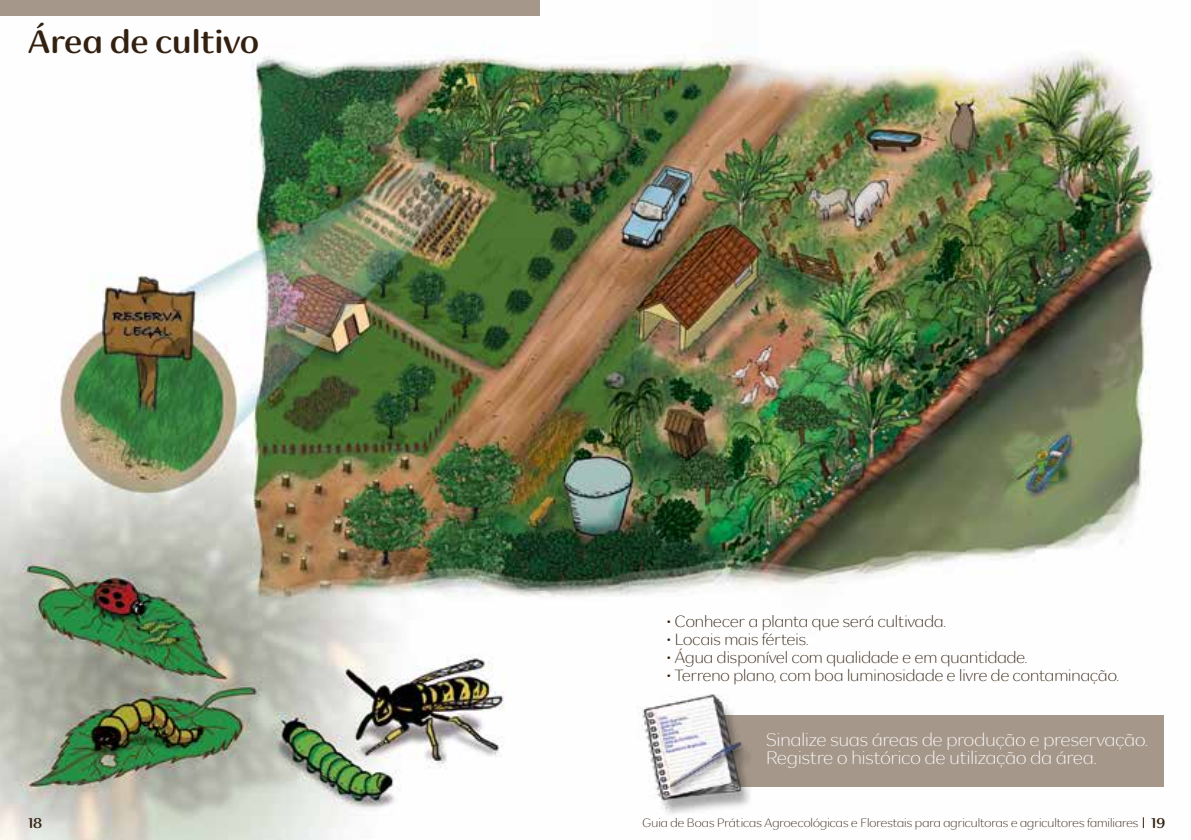
<style>
.page{position:relative;width:1191px;height:840px;background:#fff}
.page>*{position:absolute;margin:0;border:0;box-sizing:border-box;transform-origin:0 0}
.t1{font:700 32px "Natura Sans";color:#322110}
.t2{font:300 18px/18.2px "Natura Sans";color:#fff}
.t3{font:300 16px "Natura Sans";color:#322110}
.t4{font:700 14px "Natura Sans";color:#322110}
.t5{font:300 12px "Natura Sans";color:#322110}
.s1{font-weight:700;font-size:14px}
</style>
<div class="page">
<img style="left:0;top:53px;width:1164px;height:786px">
<div style="left:693px;top:715px;width:471px;height:71px;background:#a5978a"></div>
<img style="left:615px;top:683px;width:184px;height:137px">
<div style="left:0;top:0;width:540px;height:16px;background:#a5978a"></div>
<h1 class="t1" style="left:28px;top:23px;width:232px">Área de cultivo</h1>
<p class="t3" style="left:666px;top:611px;width:281px">• Conhecer a planta que será cultivada.</p>
<p class="t3" style="left:666px;top:629px;width:144px">• Locais mais férteis.</p>
<p class="t3" style="left:666px;top:647px;width:362px">• Água disponível com qualidade e em quantidade.</p>
<p class="t3" style="left:666px;top:665px;width:454px">• Terreno plano, com boa luminosidade e livre de contaminação.</p>
<p class="t2" style="left:766px;top:730px;width:383px">Sinalize suas áreas de produção e preservação.<br>Registre o histórico de utilização da área.</p>
<p class="t4" style="left:28px;top:814px;width:15px">18</p>
<p class="t5" style="left:642px;top:815px;width:524px">Guia de Boas Práticas Agroecológicas e Florestais para agricultoras e agricultores familiares <span class="s1">19</span></p>
</div>
